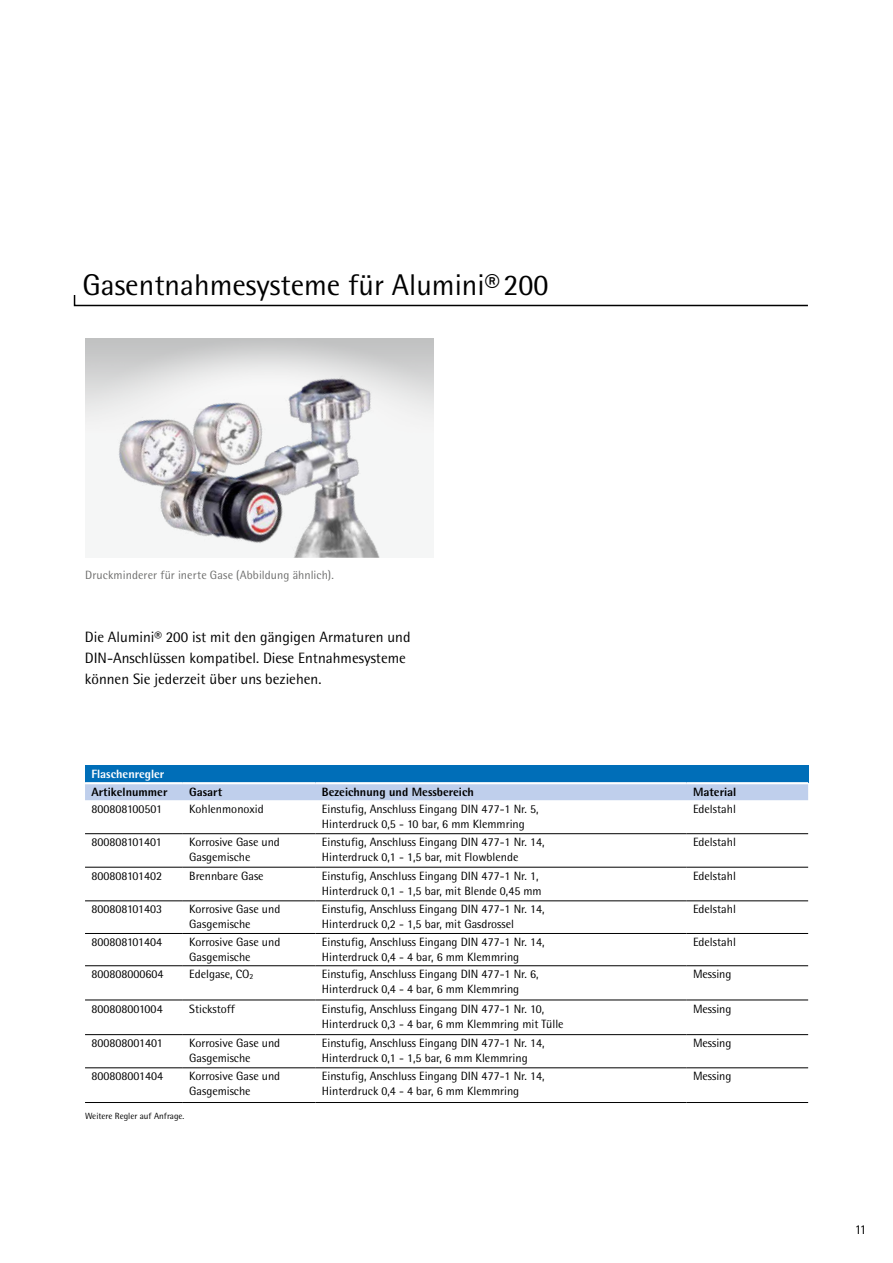
<style>
.page{position:relative;width:893px;height:1263px;background:#fff}
.page>*{position:absolute;margin:0;border:0;box-sizing:border-box;transform-origin:0 0}
.t1{font:30px "Rotis Semi Sans Pro";color:#000}
.t2{font:15px/21px "Rotis Semi Sans Pro";color:#000}
.t3{font:13.5px "Rotis Semi Sans Pro";color:#000}
.t4{font:12px/15px "Rotis Semi Sans Pro";color:#000}
.t5{font:800 12px "Rotis Semi Sans Pro";color:#000}
.t6{font:12px "Rotis Semi Sans Pro";letter-spacing:.01em;color:#6f6f6e}
.t7{font:800 12px "Rotis Semi Sans Pro";color:#fff}
.t8{font:9px "Rotis Semi Sans Pro";color:#000}
</style>
<div class="page">
<img style="left:96px;top:364px;width:321px;height:194px">
<svg style="left:73px;top:295px;width:735px;height:12px"></svg>
<div style="left:85px;top:765px;width:723px;height:18px;background:#006eb8"></div>
<div style="left:85px;top:784px;width:723px;height:16px;background:#bfcfec"></div>
<hr style="left:85px;top:782px;width:98px;height:2px;background:#fff">
<hr style="left:183px;top:782px;width:132px;height:2px;background:#fff">
<hr style="left:315px;top:782px;width:372px;height:2px;background:#fff">
<hr style="left:687px;top:782px;width:121px;height:2px;background:#fff">
<hr style="left:85px;top:833px;width:98px;height:1px;background:#000">
<hr style="left:183px;top:833px;width:132px;height:1px;background:#000">
<hr style="left:315px;top:833px;width:372px;height:1px;background:#000">
<hr style="left:687px;top:833px;width:121px;height:1px;background:#000">
<hr style="left:85px;top:867px;width:98px;height:1px;background:#000">
<hr style="left:183px;top:867px;width:132px;height:1px;background:#000">
<hr style="left:315px;top:867px;width:372px;height:1px;background:#000">
<hr style="left:687px;top:867px;width:121px;height:1px;background:#000">
<hr style="left:85px;top:900px;width:98px;height:1px;background:#000">
<hr style="left:183px;top:900px;width:132px;height:1px;background:#000">
<hr style="left:315px;top:900px;width:372px;height:1px;background:#000">
<hr style="left:687px;top:900px;width:121px;height:1px;background:#000">
<hr style="left:85px;top:933px;width:98px;height:1px;background:#000">
<hr style="left:183px;top:933px;width:132px;height:1px;background:#000">
<hr style="left:315px;top:933px;width:372px;height:1px;background:#000">
<hr style="left:687px;top:933px;width:121px;height:1px;background:#000">
<hr style="left:85px;top:965px;width:98px;height:1px;background:#000">
<hr style="left:183px;top:965px;width:132px;height:1px;background:#000">
<hr style="left:315px;top:965px;width:372px;height:1px;background:#000">
<hr style="left:687px;top:965px;width:121px;height:1px;background:#000">
<hr style="left:85px;top:999px;width:98px;height:1px;background:#000">
<hr style="left:183px;top:999px;width:132px;height:1px;background:#000">
<hr style="left:315px;top:999px;width:372px;height:1px;background:#000">
<hr style="left:687px;top:999px;width:121px;height:1px;background:#000">
<hr style="left:85px;top:1034px;width:98px;height:1px;background:#000">
<hr style="left:183px;top:1034px;width:132px;height:1px;background:#000">
<hr style="left:315px;top:1034px;width:372px;height:1px;background:#000">
<hr style="left:687px;top:1034px;width:121px;height:1px;background:#000">
<hr style="left:85px;top:1067px;width:98px;height:1px;background:#000">
<hr style="left:183px;top:1067px;width:132px;height:1px;background:#000">
<hr style="left:315px;top:1067px;width:372px;height:1px;background:#000">
<hr style="left:687px;top:1067px;width:121px;height:1px;background:#000">
<hr style="left:85px;top:1102px;width:98px;height:1px;background:#000">
<hr style="left:183px;top:1102px;width:132px;height:1px;background:#000">
<hr style="left:315px;top:1102px;width:372px;height:1px;background:#000">
<hr style="left:687px;top:1102px;width:121px;height:1px;background:#000">
<h1 class="t1" style="left:82px;top:269px;width:468px">Gasentnahmesysteme für Alumini® 200</h1>
<p class="t6" style="left:85px;top:568px;width:250px">Druckminderer für inerte Gase (Abbildung ähnlich).</p>
<p class="t2" style="left:85px;top:626px;width:327px">Die Alumini® 200 ist mit den gängigen Armaturen und<br>DIN-Anschlüssen kompatibel. Diese Entnahmesysteme können Sie jederzeit über uns beziehen.</p>
<p class="t7" style="left:91px;top:769px;width:74px">Flaschenregler</p>
<p class="t5" style="left:91px;top:787px;width:78px">Artikelnummer</p>
<p class="t5" style="left:189px;top:787px;width:34px">Gasart</p>
<p class="t5" style="left:322px;top:787px;width:153px">Bezeichnung und Messbereich</p>
<p class="t5" style="left:693px;top:787px;width:45px">Material</p>
<p class="t4" style="left:91px;top:801px;width:72px">800808100501</p>
<p class="t4" style="left:189px;top:801px;width:76px">Kohlenmonoxid</p>
<p class="t4" style="left:322px;top:801px;width:218px">Einstufig, Anschluss Eingang DIN 477-1 Nr. 5,<br>Hinterdruck 0,5 - 10 bar, 6 mm Klemmring</p>
<p class="t4" style="left:693px;top:801px;width:44px">Edelstahl</p>
<p class="t4" style="left:91px;top:835px;width:72px">800808101401</p>
<p class="t4" style="left:189px;top:835px;width:92px">Korrosive Gase und<br>Gasgemische</p>
<p class="t4" style="left:322px;top:835px;width:224px">Einstufig, Anschluss Eingang DIN 477-1 Nr. 14,<br>Hinterdruck 0,1 - 1,5 bar, mit Flowblende</p>
<p class="t4" style="left:693px;top:835px;width:44px">Edelstahl</p>
<p class="t4" style="left:91px;top:868px;width:72px">800808101402</p>
<p class="t4" style="left:189px;top:868px;width:76px">Brennbare Gase</p>
<p class="t4" style="left:322px;top:868px;width:221px">Einstufig, Anschluss Eingang DIN 477-1 Nr. 1,<br>Hinterdruck 0,1 - 1,5 bar, mit Blende 0,45 mm</p>
<p class="t4" style="left:693px;top:868px;width:44px">Edelstahl</p>
<p class="t4" style="left:91px;top:902px;width:72px">800808101403</p>
<p class="t4" style="left:189px;top:902px;width:93px">Korrosive Gase und<br>Gasgemische</p>
<p class="t4" style="left:322px;top:902px;width:224px">Einstufig, Anschluss Eingang DIN 477-1 Nr. 14,<br>Hinterdruck 0,2 - 1,5 bar, mit Gasdrossel</p>
<p class="t4" style="left:693px;top:902px;width:44px">Edelstahl</p>
<p class="t4" style="left:91px;top:934px;width:72px">800808101404</p>
<p class="t4" style="left:189px;top:934px;width:93px">Korrosive Gase und<br>Gasgemische</p>
<p class="t4" style="left:322px;top:934px;width:224px">Einstufig, Anschluss Eingang DIN 477-1 Nr. 14,<br>Hinterdruck 0,4 - 4 bar, 6 mm Klemmring</p>
<p class="t4" style="left:693px;top:934px;width:44px">Edelstahl</p>
<p class="t4" style="left:91px;top:967px;width:74px">800808000604</p>
<p class="t4" style="left:189px;top:967px;width:66px">Edelgase, CO<sub>2</sub></p>
<p class="t4" style="left:322px;top:967px;width:218px">Einstufig, Anschluss Eingang DIN 477-1 Nr. 6,<br>Hinterdruck 0,4 - 4 bar, 6 mm Klemmring</p>
<p class="t4" style="left:693px;top:967px;width:40px">Messing</p>
<p class="t4" style="left:91px;top:1001px;width:73px">800808001004</p>
<p class="t4" style="left:189px;top:1001px;width:47px">Stickstoff</p>
<p class="t4" style="left:322px;top:1001px;width:243px">Einstufig, Anschluss Eingang DIN 477-1 Nr. 10,<br>Hinterdruck 0,3 - 4 bar, 6 mm Klemmring mit Tülle</p>
<p class="t4" style="left:693px;top:1001px;width:40px">Messing</p>
<p class="t4" style="left:91px;top:1036px;width:73px">800808001401</p>
<p class="t4" style="left:189px;top:1036px;width:93px">Korrosive Gase und<br>Gasgemische</p>
<p class="t4" style="left:322px;top:1036px;width:224px">Einstufig, Anschluss Eingang DIN 477-1 Nr. 14,<br>Hinterdruck 0,1 - 1,5 bar, 6 mm Klemmring</p>
<p class="t4" style="left:693px;top:1036px;width:40px">Messing</p>
<p class="t4" style="left:91px;top:1069px;width:73px">800808001404</p>
<p class="t4" style="left:189px;top:1069px;width:93px">Korrosive Gase und<br>Gasgemische</p>
<p class="t4" style="left:322px;top:1069px;width:224px">Einstufig, Anschluss Eingang DIN 477-1 Nr. 14,<br>Hinterdruck 0,4 - 4 bar, 6 mm Klemmring</p>
<p class="t4" style="left:693px;top:1069px;width:40px">Messing</p>
<p class="t8" style="left:85px;top:1111px;width:101px">Weitere Regler auf Anfrage.</p>
<p class="t3" style="left:855px;top:1222px;width:14px">11</p>
</div>
